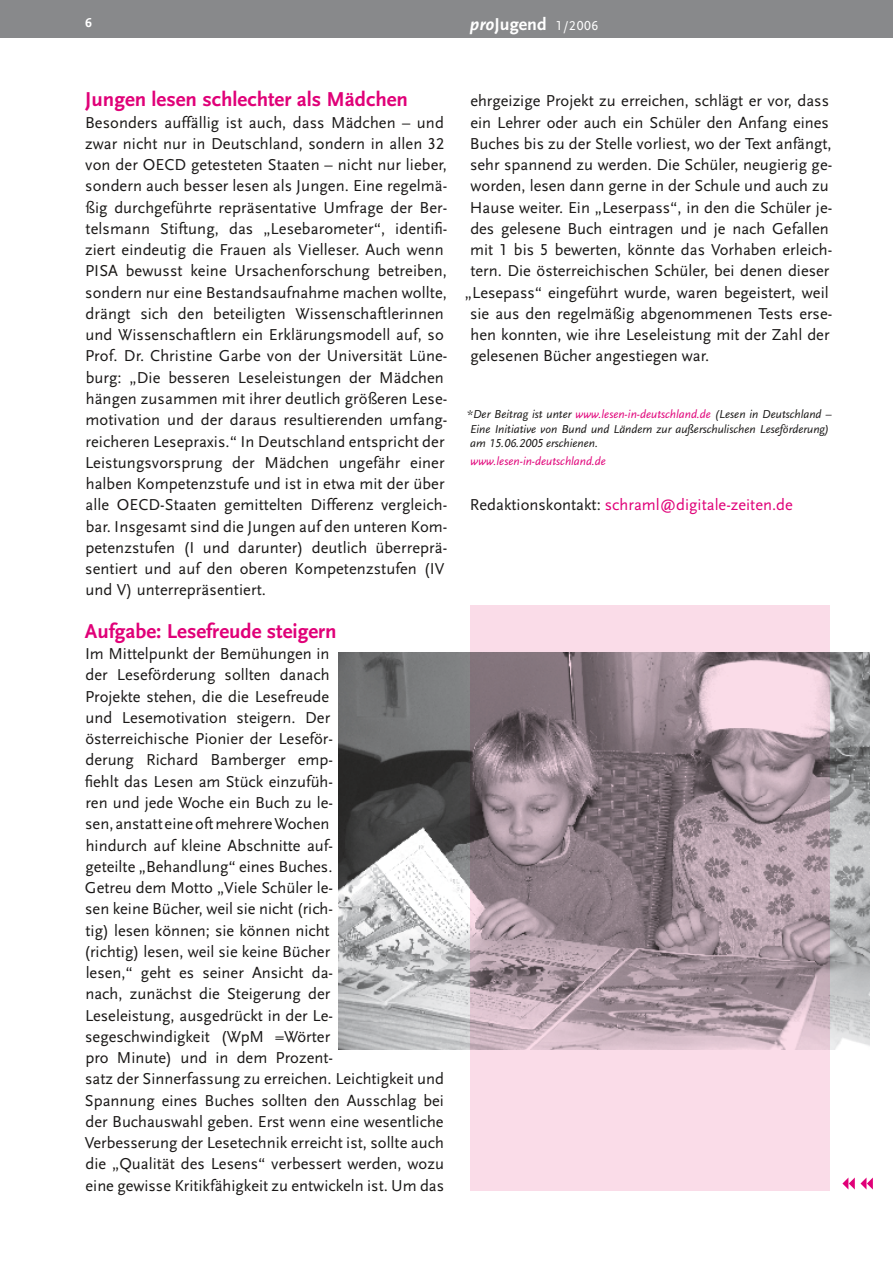
<style>
.page{position:relative;width:893px;height:1263px;background:#fff}
.page>*{position:absolute;margin:0;border:0;box-sizing:border-box;transform-origin:0 0}
.t1{font:700 21px "Scala Sans LF";color:#e00078}
.t2{font:700 18px "Scala Sans LF";color:#fff}
.t3{font:16.5px/21.3px "Scala Sans LF";color:#1a1817}
.t4{font:16.5px "Scala Sans LF";color:#e00078}
.t5{font:13.5px "Scala Sans LF Caps";color:#fff}
.t6{font:italic 12px/14.4px "Scala Sans LF";color:#1a1817}
.t7{font:italic 12px "Scala Sans LF";color:#e00078}
.s1{font-style:italic}
.s2{font-family:"Scala Sans LF Caps";font-weight:400;font-size:13.5px}
.s3{color:#e00078}
.s4{color:#1a1817}
</style>
<div class="page">
<div style="left:470px;top:605px;width:359px;height:586px;background:#fadce8"></div>
<svg style="left:842px;top:1177px;width:31px;height:12px"></svg>
<div style="left:0;top:0;width:892px;height:38px;background:#88898b"></div>
<hr style="left:892px;top:0;width:1px;height:38px;background:#88898b">
<img style="left:338px;top:653px;width:532px;height:396px">
<p class="t2" style="left:470px;top:15px;width:130px"><span class="s1">pro</span>Jugend <span class="s2">1/2006</span></p>
<p class="t5" style="left:592px;top:19px;width:8px">5</p>
<p class="t1" style="left:85px;top:88px;width:324px">Jungen lesen schlechter als Mädchen</p>
<p class="t3" style="left:85px;top:112px;width:364px">Besonders auffällig ist auch, dass Mädchen – und zwar nicht nur in Deutschland, sondern in allen 32 von der OECD getesteten Staaten – nicht nur lieber, sondern auch besser lesen als Jungen. Eine regelmä&shy;ßig durchgeführte repräsentative Umfrage der Ber&shy;telsmann Stiftung, das „Lesebarometer“, identifi&shy;ziert eindeutig die Frauen als Vielleser. Auch wenn PISA bewusst keine Ursachenforschung betreiben, sondern nur eine Bestandsaufnahme machen wollte, drängt sich den beteiligten Wissenschaftlerinnen und Wissenschaftlern ein Erklärungsmodell auf, so Prof. Dr. Christine Garbe von der Universität Lüne&shy;burg: „Die besseren Leseleistungen der Mädchen hängen zusammen mit ihrer deutlich größeren Lese&shy;motivation und der daraus resultierenden umfang&shy;reicheren Lesepraxis.“ In Deutschland entspricht der Leistungsvorsprung der Mädchen ungefähr einer halben Kompetenzstufe und ist in etwa mit der über alle OECD-Staaten gemittelten Differenz vergleich&shy;bar. Insgesamt sind die Jungen auf den unteren Kom&shy;petenzstufen (I und darunter) deutlich überreprä&shy;sentiert und auf den oberen Kompetenzstufen (IV und V) unterrepräsentiert.</p>
<p class="t1" style="left:85px;top:620px;width:253px">Aufgabe: Lesefreude steigern</p>
<p class="t3" style="left:84px;top:643px;width:362px">Im Mittelpunkt der Bemühungen in<br>der Leseförderung sollten danach<br>Projekte stehen, die die Lesefreude<br>und Lesemotivation steigern. Der<br>österreichische Pionier der Leseför-<br>derung Richard Bamberger emp-<br>fiehlt das Lesen am Stück einzufüh-<br>ren und jede Woche ein Buch zu le-<br>sen, anstatt eine oft mehrere Wochen<br>hindurch auf kleine Abschnitte auf-<br>geteilte „Behandlung“ eines Buches.<br>Getreu dem Motto „Viele Schüler le-<br>sen keine Bücher, weil sie nicht (rich-<br>tig) lesen können; sie können nicht<br>(richtig) lesen, weil sie keine Bücher<br>lesen,“ geht es seiner Ansicht da-<br>nach, zunächst die Steigerung der<br>Leseleistung, ausgedrückt in der Le&shy;segeschwindigkeit (WpM =Wörter<br>pro Minute) und in dem Prozent-<br>satz der Sinnerfassung zu erreichen. Leichtigkeit und Spannung eines Buches sollten den Ausschlag bei der Buchauswahl geben. Erst wenn eine wesentliche Verbesserung der Lesetechnik erreicht ist, sollte auch die „Qualität des Lesens“ verbessert werden, wozu eine gewisse Kritikfähigkeit zu entwickeln ist. Um das</p>
<p class="t3" style="left:470px;top:91px;width:360px">ehrgeizige Projekt zu erreichen, schlägt er vor, dass</p>
<p class="t3" style="left:470px;top:112px;width:360px">ein Lehrer oder auch ein Schüler den Anfang eines</p>
<p class="t3" style="left:470px;top:133px;width:363px">Buches bis zu der Stelle vorliest, wo der Text anfängt,</p>
<p class="t3" style="left:470px;top:154px;width:364px">sehr spannend zu werden. Die Schüler, neugierig ge-</p>
<p class="t3" style="left:470px;top:176px;width:360px">worden, lesen dann gerne in der Schule und auch zu</p>
<p class="t3" style="left:470px;top:197px;width:364px">Hause weiter. Ein „Leserpass“, in den die Schüler je-</p>
<p class="t3" style="left:470px;top:218px;width:360px">des gelesene Buch eintragen und je nach Gefallen</p>
<p class="t3" style="left:470px;top:239px;width:363px">mit 1 bis 5 bewerten, könnte das Vorhaben erleich-</p>
<p class="t3" style="left:470px;top:261px;width:361px">tern. Die österreichischen Schüler, bei denen dieser</p>
<p class="t3" style="left:465px;top:282px;width:365px">„Lesepass“ eingeführt wurde, waren begeistert, weil</p>
<p class="t3" style="left:470px;top:303px;width:364px">sie aus den regelmäßig abgenommenen Tests erse-</p>
<p class="t3" style="left:471px;top:324px;width:360px">hen konnten, wie ihre Leseleistung mit der Zahl der</p>
<p class="t3" style="left:470px;top:346px;width:240px">gelesenen Bücher angestiegen war.</p>
<p class="t6" style="left:467px;top:407px;width:366px">*Der Beitrag ist unter <span class="s3">www.lesen-in-deutschland.de</span> (Lesen in Deutschland –<br>Eine Initiative von Bund und Ländern zur außerschulischen Leseförderung) am 15.06.2005 erschienen.</p>
<p class="t7" style="left:470px;top:455px;width:137px">www.lesen-in-deutschland.de</p>
<p class="t4" style="left:470px;top:496px;width:325px"><span class="s4">Redaktionskontakt:</span> schraml@digitale-zeiten.de</p>
</div>
